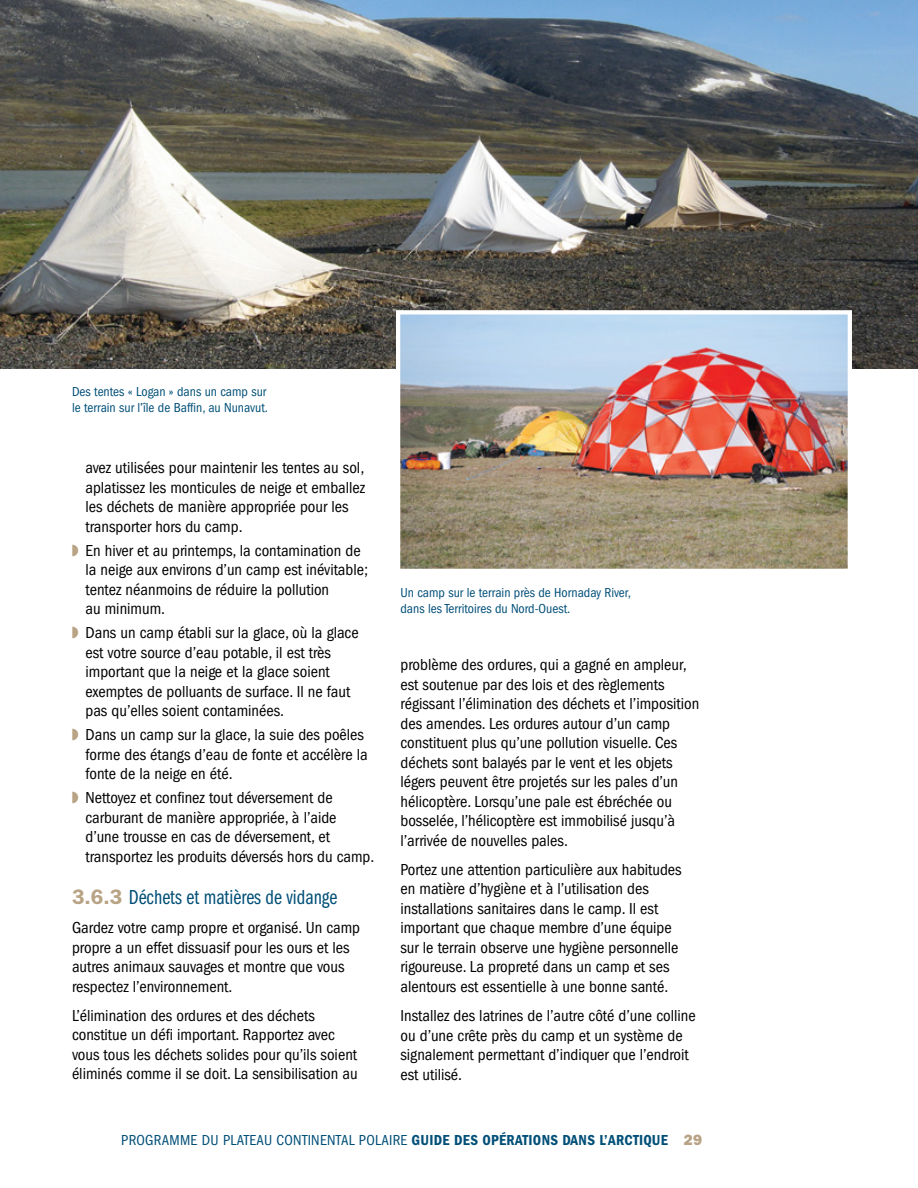
<style>
.page{position:relative;width:918px;height:1188px;background:#fff}
.page>*{position:absolute;margin:0;border:0;box-sizing:border-box;transform-origin:0 0}
.t1{font:21px "ITC Franklin Gothic Std Bk Cp";color:#004f78}
.t2{font:condensed 16.5px/19.5px "ITC Franklin Gothic Std";color:#000}
.t3{font:condensed 15px "ITC Franklin Gothic Std";letter-spacing:.02em;color:#004f78}
.t4{font:condensed 13.5px/16.2px "ITC Franklin Gothic Std";color:#004f78}
.s1{color:#b8a385}
.s2{font-family:"ITC Franklin Gothic Std";font-weight:600;color:#b8a385}
.s3{font-family:"ITC Franklin Gothic Std Dm Cd";font-stretch:normal}
.s4{font-family:"ITC Franklin Gothic Std Hvy";font-stretch:normal;color:#b8a385}
</style>
<div class="page">
<img style="left:0;top:0;width:918px;height:368px">
<img style="left:401px;top:315px;width:446px;height:253px">
<div style="left:396px;top:310px;width:456px;height:263px;border:4px solid #fff"></div>
<p class="t4" style="left:72px;top:383px;width:198px">Des tentes « Logan » dans un camp sur le terrain sur l’île de Baffin, au Nunavut.</p>
<p class="t2" style="left:86px;top:458px;width:281px">avez utilisées pour maintenir les tentes au sol, aplatissez les monticules de neige et emballez les déchets de manière appropriée pour les transporter hors du camp.</p>
<p class="t2" style="left:86px;top:541px;width:284px;text-indent:-14px"><span class="s1">◗</span> En hiver et au printemps, la contamination de la neige aux environs d’un camp est inévitable; tentez néanmoins de réduire la pollution<br>au minimum.</p>
<p class="t2" style="left:86px;top:623px;width:275px;text-indent:-14px"><span class="s1">◗</span> Dans un camp établi sur la glace, où la glace est votre source d’eau potable, il est très important que la neige et la glace soient exemptes de polluants de surface. Il ne faut pas qu’elles soient contaminées.</p>
<p class="t2" style="left:86px;top:725px;width:284px;text-indent:-14px"><span class="s1">◗</span> Dans un camp sur la glace, la suie des poêles forme des étangs d’eau de fonte et accélère la fonte de la neige en été.</p>
<p class="t2" style="left:86px;top:788px;width:290px;text-indent:-14px"><span class="s1">◗</span> Nettoyez et confinez tout déversement de carburant de manière appropriée, à l’aide d’une trousse en cas de déversement, et transportez les produits déversés hors du camp.</p>
<h4 class="t1" style="left:72px;top:885px;width:267px"><span class="s2">3.6.3</span> Déchets et matières de vidange</h4>
<p class="t2" style="left:72px;top:918px;width:290px">Gardez votre camp propre et organisé. Un camp propre a un effet dissuasif pour les ours et les autres animaux sauvages et montre que vous respectez l’environnement.</p>
<p class="t2" style="left:72px;top:1006px;width:287px">L’élimination des ordures et des déchets constitue un défi important. Rapportez avec vous tous les déchets solides pour qu’ils soient éliminés comme il se doit. La sensibilisation au</p>
<p class="t4" style="left:400px;top:585px;width:232px">Un camp sur le terrain près de Hornaday River, dans les Territoires du Nord-Ouest.</p>
<p class="t2" style="left:400px;top:655px;width:300px">problème des ordures, qui a gagné en ampleur, est soutenue par des lois et des règlements régissant l’élimination des déchets et l’imposition des amendes. Les ordures autour d’un camp constituent plus qu’une pollution visuelle. Ces déchets sont balayés par le vent et les objets légers peuvent être projetés sur les pales d’un hélicoptère. Lorsqu’une pale est ébréchée ou bosselée, l’hélicoptère est immobilisé jusqu’à l’arrivée de nouvelles pales.</p>
<p class="t2" style="left:400px;top:860px;width:283px">Portez une attention particulière aux habitudes en matière d’hygiène et à l’utilisation des installations sanitaires dans le camp. Il est important que chaque membre d’une équipe sur le terrain observe une hygiène personnelle rigoureuse. La propreté dans un camp et ses alentours est essentielle à une bonne santé.</p>
<p class="t2" style="left:400px;top:1006px;width:297px">Installez des latrines de l’autre côté d’une colline ou d’une crête près du camp et un système de signalement permettant d’indiquer que l’endroit est utilisé.</p>
<p class="t3" style="left:121px;top:1131px;width:582px">PROGRAMME DU PLATEAU CONTINENTAL POLAIRE <span class="s3">GUIDE DES OPÉRATIONS DANS L’ARCTIQUE</span> <span class="s4">29</span></p>
</div>
